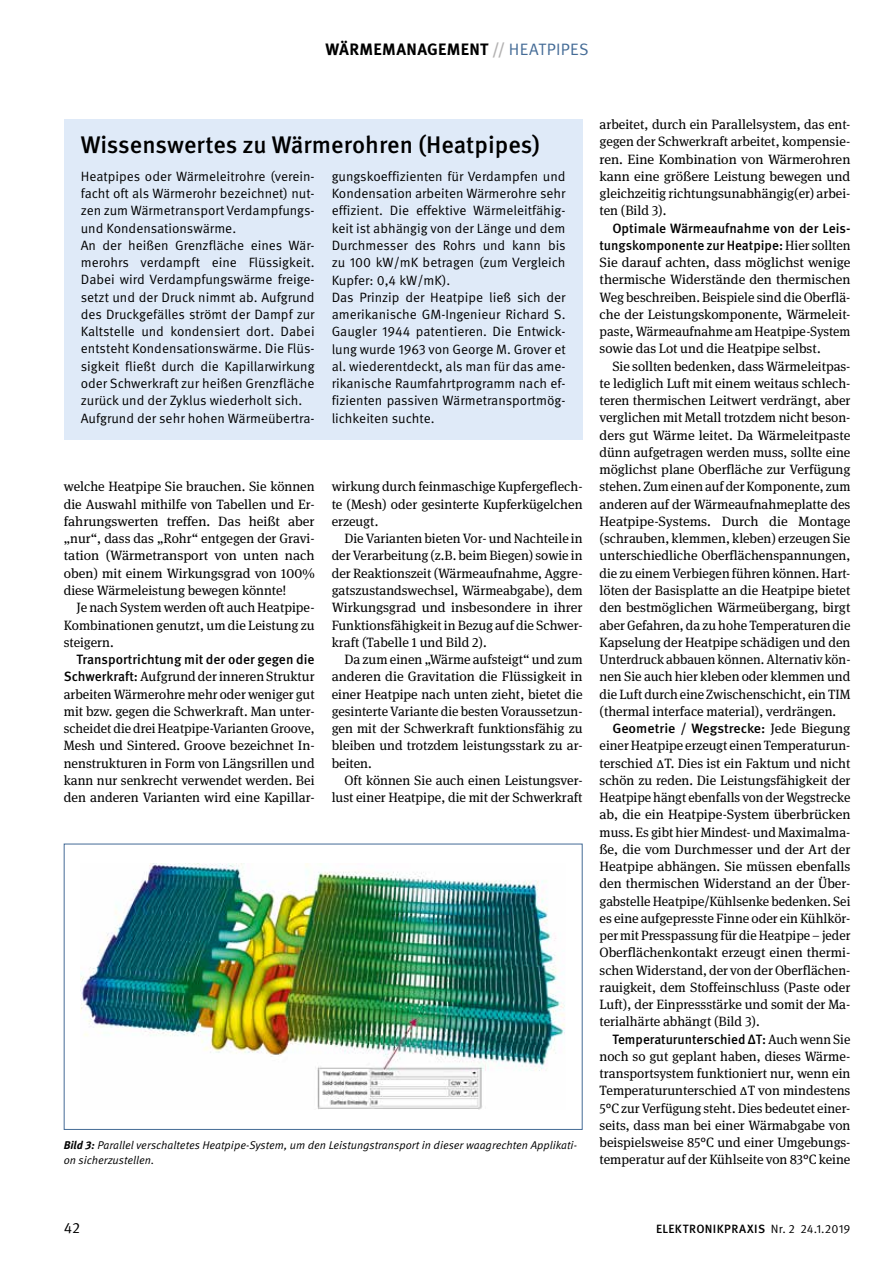
<style>
.page{position:relative;width:893px;height:1263px;background:#fff}
.page>*{position:absolute;margin:0;border:0;box-sizing:border-box;transform-origin:0 0}
.t1{font:500 24px "Meta Pro";color:#000}
.t2{font:700 16.5px "Meta Pro";letter-spacing:.02em;color:#000}
.t3{font:15px "Meta Pro";color:#000}
.t4{font:13.5px/17.2px "Meta Serif Pro";color:#000;text-align:justify}
.t5{font:13.5px/17.2px "Meta Pro";color:#000}
.t6{font:500 13.5px/17.2px "Meta Pro";color:#000;text-align:right}
.t7{font:500 12px "Meta Pro";letter-spacing:.03em;color:#000}
.t8{font:italic 11.25px/15px "Meta Pro";color:#000}
.s1{color:#b3b2b2}
.s2{font-weight:400;color:#446b96}
.s3{font-family:"Meta Pro";font-weight:500}
.s4{font-weight:700}
.s5{font-family:"Meta Serif Pro";font-weight:400}
.s6{font-weight:400}
</style>
<div class="page">
<div style="left:64px;top:844px;width:519px;height:286px;border:1px solid #446b96"></div>
<img style="left:81px;top:863px;width:484px;height:246px">
<div style="left:64px;top:119px;width:519px;height:321px;background:#dfeaf8"></div>
<p class="t2" style="left:326px;top:39px;width:265px">WÄRMEMANAGEMENT <span class="s1">//</span> <span class="s2">HEATPIPES</span></p>
<h1 class="t1" style="left:81px;top:130px;width:461px">Wissenswertes zu Wärmerohren (Heatpipes)</h1>
<p class="t5" style="left:81px;top:168px;width:235px">Heatpipes oder Wärmeleitrohre (verein&shy;facht oft als Wärmerohr bezeichnet) nut&shy;zen zum Wärmetransport Verdampfungs&shy;und Kondensationswärme.<br>An der heißen Grenzfläche eines Wär&shy;merohrs verdampft eine Flüssigkeit.<br>Dabei wird Verdampfungswärme freige&shy;setzt und der Druck nimmt ab. Aufgrund des Druckgefälles strömt der Dampf zur Kaltstelle und kondensiert dort. Dabei entsteht Kondensationswärme. Die Flüs&shy;sigkeit fließt durch die Kapillarwirkung oder Schwerkraft zur heißen Grenzfläche zurück und der Zyklus wiederholt sich.<br>Aufgrund der sehr hohen Wärmeübertra-</p>
<p class="t5" style="left:332px;top:168px;width:235px">gungskoeffizienten für Verdampfen und Kondensation arbeiten Wärmerohre sehr effizient. Die effektive Wärmeleitfähig&shy;keit ist abhängig von der Länge und dem Durchmesser des Rohrs und kann bis zu 100 kW/mK betragen (zum Vergleich Kupfer: 0,4 kW/mK).<br>Das Prinzip der Heatpipe ließ sich der amerikanische GM-Ingenieur Richard S.<br>Gaugler 1944 patentieren. Die Entwick&shy;lung wurde 1963 von George M. Grover et al. wiederentdeckt, als man für das ame&shy;rikanische Raumfahrtprogramm nach ef&shy;fizienten passiven Wärmetransportmög&shy;lichkeiten suchte.</p>
<p class="t4" style="left:64px;top:477px;width:252px">welche Heatpipe Sie brauchen. Sie können die Auswahl mithilfe von Tabellen und Er&shy;fahrungswerten treffen. Das heißt aber „nur“, dass das „Rohr“ entgegen der Gravi&shy;tation (Wärmetransport von unten nach oben) mit einem Wirkungsgrad von 100% diese Wärmeleistung bewegen könnte!</p>
<p class="t4" style="left:64px;top:598px;width:252px;text-indent:13px">Je nach System werden oft auch Heatpipe-Kombinationen genutzt, um die Leistung zu steigern.</p>
<p class="t6" style="left:77px;top:651px;width:240px">Transportrichtung mit der oder gegen die</p>
<p class="t4" style="left:64px;top:667px;width:252px"><span class="s3">Schwerkraft:</span> Aufgrund der inneren Struktur arbeiten Wärmerohre mehr oder weniger gut mit bzw. gegen die Schwerkraft. Man unter&shy;scheidet die drei Heatpipe-Varianten Groove, Mesh und Sintered. Groove bezeichnet In&shy;nenstrukturen in Form von Längsrillen und kann nur senkrecht verwendet werden. Bei den anderen Varianten wird eine Kapillar-</p>
<p class="t4" style="left:332px;top:477px;width:252px">wirkung durch feinmaschige Kupfergeflech&shy;te (Mesh) oder gesinterte Kupferkügelchen erzeugt.</p>
<p class="t4" style="left:332px;top:529px;width:252px;text-indent:13px">Die Varianten bieten Vor- und Nachteile in der Verarbeitung (z.B. beim Biegen) sowie in der Reaktionszeit (Wärmeaufnahme, Aggre&shy;gatszustandswechsel, Wärmeabgabe), dem Wirkungsgrad und insbesondere in ihrer Funktionsfähigkeit in Bezug auf die Schwer&shy;kraft (Tabelle 1 und Bild 2).</p>
<p class="t4" style="left:332px;top:650px;width:252px;text-indent:13px">Da zum einen „Wärme aufsteigt“ und zum anderen die Gravitation die Flüssigkeit in einer Heatpipe nach unten zieht, bietet die gesinterte Variante die besten Voraussetzun&shy;gen mit der Schwerkraft funktionsfähig zu bleiben und trotzdem leistungsstark zu ar&shy;beiten.</p>
<p class="t4" style="left:332px;top:771px;width:252px;text-align:right">Oft können Sie auch einen Leistungsver&shy;lust einer Heatpipe, die mit der Schwerkraft</p>
<p class="t8" style="left:64px;top:1138px;width:515px"><span class="s4">Bild 3:</span> Parallel verschaltetes Heatpipe-System, um den Leistungstransport in dieser waagrechten Applikati&shy;on sicherzustellen.</p>
<p class="t4" style="left:600px;top:115px;width:252px">arbeitet, durch ein Parallelsystem, das ent&shy;gegen der Schwerkraft arbeitet, kompensie&shy;ren. Eine Kombination von Wärmerohren kann eine größere Leistung bewegen und gleichzeitig richtungsunabhängig(er) arbei&shy;ten (Bild 3).</p>
<p class="t6" style="left:600px;top:220px;width:252px">Optimale Wärmeaufnahme von der Leis&shy;tungskomponente zur Heatpipe: <span class="s5">Hier sollten</span></p>
<p class="t4" style="left:600px;top:253px;width:252px">Sie darauf achten, dass möglichst wenige thermische Widerstände den thermischen Weg beschreiben. Beispiele sind die Oberflä&shy;che der Leistungskomponente, Wärmeleit&shy;paste, Wärmeaufnahme am Heatpipe-System sowie das Lot und die Heatpipe selbst.</p>
<p class="t4" style="left:600px;top:357px;width:252px;text-indent:13px">Sie sollten bedenken, dass Wärmeleitpas&shy;te lediglich Luft mit einem weitaus schlech&shy;teren thermischen Leitwert verdrängt, aber verglichen mit Metall trotzdem nicht beson&shy;ders gut Wärme leitet. Da Wärmeleitpaste dünn aufgetragen werden muss, sollte eine möglichst plane Oberfläche zur Verfügung stehen. Zum einen auf der Komponente, zum anderen auf der Wärmeaufnahmeplatte des Heatpipe-Systems. Durch die Montage (schrauben, klemmen, kleben) erzeugen Sie unterschiedliche Oberflächenspannungen, die zu einem Verbiegen führen können. Hart&shy;löten der Basisplatte an die Heatpipe bietet den bestmöglichen Wärmeübergang, birgt aber Gefahren, da zu hohe Temperaturen die Kapselung der Heatpipe schädigen und den Unterdruck abbauen können. Alternativ kön&shy;nen Sie auch hier kleben oder klemmen und die Luft durch eine Zwischenschicht, ein TIM (thermal interface material), verdrängen.</p>
<p class="t6" style="left:612px;top:720px;width:240px">Geometrie / Wegstrecke: <span class="s5">Jede Biegung</span></p>
<p class="t4" style="left:600px;top:736px;width:252px">einer Heatpipe erzeugt einen Temperaturun&shy;terschied ΔT. Dies ist ein Faktum und nicht schön zu reden. Die Leistungsfähigkeit der Heatpipe hängt ebenfalls von der Wegstrecke ab, die ein Heatpipe-System überbrücken muss. Es gibt hier Mindest- und Maximalma&shy;ße, die vom Durchmesser und der Art der Heatpipe abhängen. Sie müssen ebenfalls den thermischen Widerstand an der Über&shy;gabstelle Heatpipe/Kühlsenke bedenken. Sei es eine aufgepresste Finne oder ein Kühlkör&shy;per mit Presspassung für die Heatpipe – jeder Oberflächenkontakt erzeugt einen thermi&shy;schen Widerstand, der von der Oberflächen&shy;rauigkeit, dem Stoffeinschluss (Paste oder Luft), der Einpressstärke und somit der Ma&shy;terialhärte abhängt (Bild 3).</p>
<p class="t6" style="left:612px;top:1031px;width:240px">Temperaturunterschied ΔT: <span class="s5">Auch wenn Sie</span></p>
<p class="t4" style="left:600px;top:1047px;width:252px">noch so gut geplant haben, dieses Wärme&shy;transportsystem funktioniert nur, wenn ein Temperaturunterschied ΔT von mindestens 5°C zur Verfügung steht. Dies bedeutet einer&shy;seits, dass man bei einer Wärmabgabe von beispielsweise 85°C und einer Umgebungs&shy;temperatur auf der Kühlseite von 83°C keine</p>
<p class="t3" style="left:64px;top:1218px;width:18px">42</p>
<p class="t7" style="left:656px;top:1221px;width:196px">ELEKTRONIKPRAXIS <span class="s6">Nr. 2 24.1.2019</span></p>
</div>
